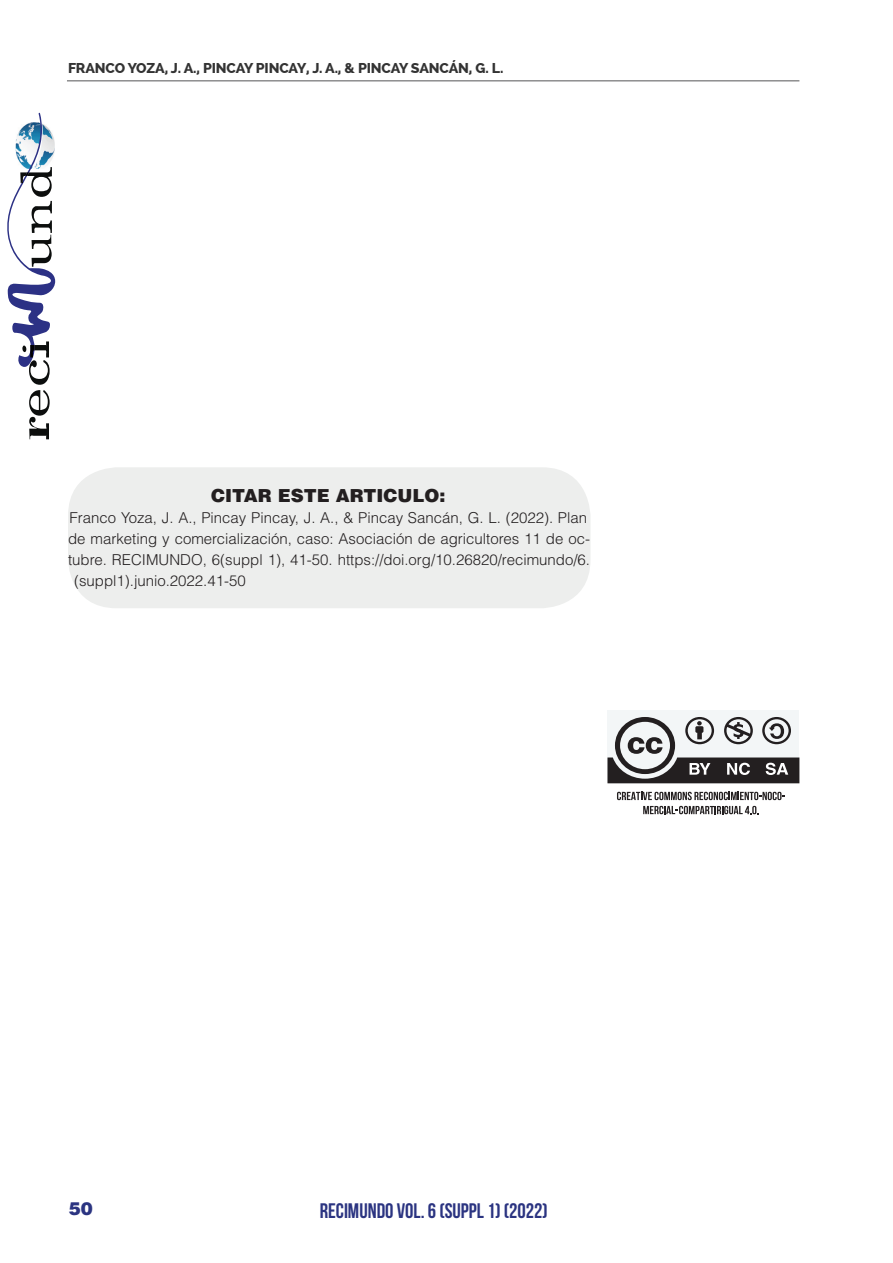
<style>
.page{position:relative;width:893px;height:1263px;background:#fff}
.page>*{position:absolute;margin:0;border:0;box-sizing:border-box;transform-origin:0 0}
.t1{font:700 21px "Bebas Neue";color:#2b3481}
.t2{font:900 18px "Helvetica LT Std";color:#231f20}
.t3{font:900 18px "Helvetica LT Std";color:#2b3481}
.t4{font:300 15px "Helvetica LT Std";color:#231f20}
.t5{font:800 14.25px "Raleway";letter-spacing:-.01em;color:#333}
</style>
<div class="page">
<hr style="left:67px;top:80px;width:732px;height:1px;background:#545557">
<svg style="left:7px;top:113px;width:48px;height:326px"></svg>
<svg style="left:617px;top:792px;width:168px;height:8px"></svg>
<svg style="left:643px;top:806px;width:116px;height:8px"></svg>
<div style="left:607px;top:710px;width:192px;height:73px;background:#f3f6f7"></div>
<svg style="left:607px;top:717px;width:192px;height:66px"></svg>
<div style="left:68px;top:467px;width:522px;height:141px;background:#edeeed;border-radius:49px"></div>
<p class="t5" style="left:68px;top:60px;width:437px">FRANCO YOZA, J. A., PINCAY PINCAY, J. A., &amp; PINCAY SANCÁN, G. L.</p>
<p class="t2" style="left:211px;top:484px;width:236px">CITAR ESTE ARTICULO:</p>
<p class="t4" style="left:70px;top:508px;width:519px">Franco Yoza, J. A., Pincay Pincay, J. A., &amp; Pincay Sancán, G. L. (2022). Plan</p>
<p class="t4" style="left:68px;top:529px;width:524px">de marketing y comercialización, caso: Asociación de agricultores 11 de oc-</p>
<p class="t4" style="left:68px;top:550px;width:524px">tubre. RECIMUNDO, 6(suppl 1), 41-50. https://doi.org/10.26820/recimundo/6.</p>
<p class="t4" style="left:74px;top:571px;width:173px">(suppl1).junio.2022.41-50</p>
<p class="t3" style="left:69px;top:1197px;width:26px">50</p>
<h1 class="t1" style="left:320px;top:1199px;width:230px">RECIMUNDO VOL. 6 (suppl 1) (2022)</h1>
</div>
